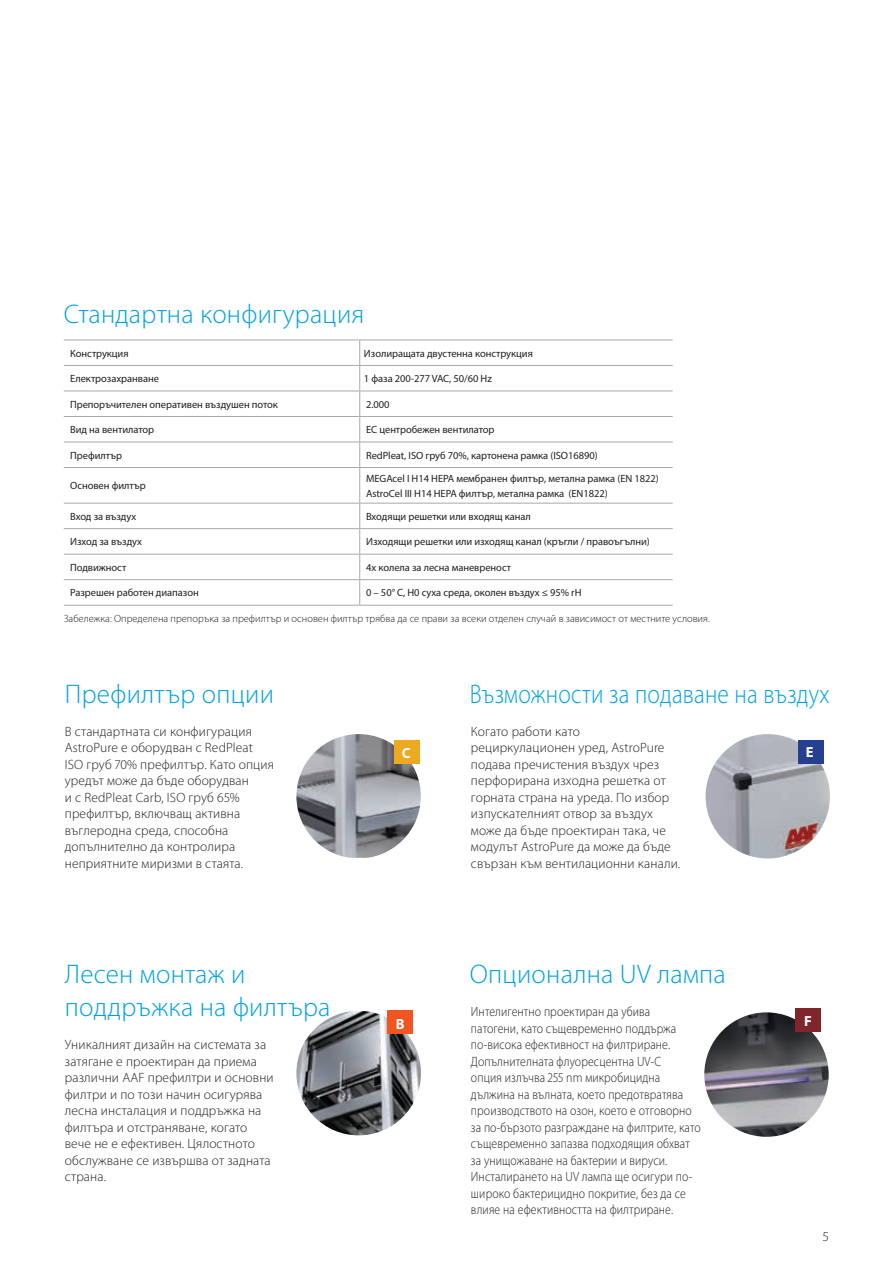
<style>
.page{position:relative;width:893px;height:1263px;background:#fff}
.page>*{position:absolute;margin:0;border:0;box-sizing:border-box;transform-origin:0 0}
.t1{font:300 27px/32.4px "Myriad Pro";letter-spacing:.01em;color:#00a1e4}
.t2{font:300 27px "Myriad Pro";letter-spacing:.01em;color:#00a1e4;scale:.87 1}
.t3{font:700 14.7px "Myriad Pro";color:#fff}
.t4{font:300 13.5px/16.5px "Myriad Pro";letter-spacing:.01em;color:#231f20}
.t5{font:300 13.5px/16.5px "Myriad Pro";letter-spacing:.01em;color:#231f20;scale:.88 1}
.t6{font:10.5px/15px "Myriad Pro";letter-spacing:-.005em;color:#231f20}
.t7{font:300 10.5px "Myriad Pro";color:#231f20}
</style>
<div class="page">
<hr style="left:64px;top:340px;width:296px;height:1px;background:#a7a9ac">
<hr style="left:360px;top:340px;width:313px;height:1px;background:#a7a9ac">
<hr style="left:64px;top:365px;width:296px;height:1px;background:#a7a9ac">
<hr style="left:360px;top:365px;width:313px;height:1px;background:#a7a9ac">
<hr style="left:64px;top:391px;width:296px;height:1px;background:#a7a9ac">
<hr style="left:360px;top:391px;width:313px;height:1px;background:#a7a9ac">
<hr style="left:64px;top:416px;width:296px;height:1px;background:#a7a9ac">
<hr style="left:360px;top:416px;width:313px;height:1px;background:#a7a9ac">
<hr style="left:64px;top:442px;width:296px;height:1px;background:#a7a9ac">
<hr style="left:360px;top:442px;width:313px;height:1px;background:#a7a9ac">
<svg style="left:359px;top:340px;width:1px;height:127px"></svg>
<hr style="left:64px;top:467px;width:296px;height:1px;background:#a7a9ac">
<hr style="left:360px;top:467px;width:313px;height:1px;background:#a7a9ac">
<hr style="left:359px;top:468px;width:1px;height:35px;background:#a7a9ac">
<hr style="left:64px;top:503px;width:296px;height:1px;background:#a7a9ac">
<hr style="left:360px;top:503px;width:313px;height:1px;background:#a7a9ac">
<hr style="left:64px;top:528px;width:296px;height:1px;background:#a7a9ac">
<hr style="left:360px;top:528px;width:313px;height:1px;background:#a7a9ac">
<hr style="left:64px;top:554px;width:296px;height:1px;background:#a7a9ac">
<hr style="left:360px;top:554px;width:313px;height:1px;background:#a7a9ac">
<hr style="left:64px;top:579px;width:296px;height:1px;background:#a7a9ac">
<hr style="left:360px;top:579px;width:313px;height:1px;background:#a7a9ac">
<svg style="left:359px;top:503px;width:1px;height:102px"></svg>
<hr style="left:64px;top:605px;width:296px;height:1px;background:#a7a9ac">
<hr style="left:360px;top:605px;width:313px;height:1px;background:#a7a9ac">
<img style="left:705px;top:733px;width:126px;height:126px;border-radius:63px">
<div style="left:798px;top:740px;width:25px;height:23px;background:#25408f"></div>
<img style="left:298px;top:735px;width:122px;height:122px">
<div style="left:394px;top:740px;width:25px;height:23px;background:#ebaa21"></div>
<img style="left:706px;top:1014px;width:121px;height:121px">
<div style="left:795px;top:1009px;width:26px;height:23px;background:#80252c"></div>
<img style="left:296px;top:1010px;width:126px;height:126px;border-radius:63px">
<div style="left:388px;top:1011px;width:25px;height:23px;background:#f15522"></div>
<h1 class="t1" style="left:64px;top:298px;width:302px">Стандартна конфигурация</h1>
<p class="t6" style="left:70px;top:345px;width:60px">Конструкция</p>
<p class="t6" style="left:364px;top:345px;width:170px">Изолиращата двустенна конструкция</p>
<p class="t6" style="left:70px;top:371px;width:90px">Електрозахранване</p>
<p class="t6" style="left:364px;top:371px;width:130px">1 фаза 200-277 VAC, 50/60 Hz</p>
<p class="t6" style="left:70px;top:396px;width:209px">Препоръчителен оперативен въздушен поток</p>
<p class="t6" style="left:366px;top:396px;width:25px">2.000</p>
<p class="t6" style="left:70px;top:422px;width:85px">Вид на вентилатор</p>
<p class="t6" style="left:366px;top:422px;width:130px">EC центробежен вентилатор</p>
<p class="t6" style="left:70px;top:447px;width:54px">Префилтър</p>
<p class="t6" style="left:366px;top:447px;width:233px">RedPleat, ISO груб 70%, картонена рамка (ISO16890)</p>
<p class="t6" style="left:70px;top:478px;width:77px">Основен филтър</p>
<p class="t6" style="left:366px;top:471px;width:294px">MEGAcel I H14 HEPA мембранен филтър, метална рамка (EN 1822)<br>AstroCel III H14 HEPA филтър, метална рамка (EN1822)</p>
<p class="t6" style="left:70px;top:509px;width:68px">Вход за въздух</p>
<p class="t6" style="left:366px;top:509px;width:166px">Входящи решетки или входящ канал</p>
<p class="t6" style="left:70px;top:534px;width:73px">Изход за въздух</p>
<p class="t6" style="left:366px;top:534px;width:285px">Изходящи решетки или изходящ канал (кръгли / правоъгълни)</p>
<p class="t6" style="left:70px;top:560px;width:58px">Подвижност</p>
<p class="t6" style="left:366px;top:560px;width:147px">4x колела за лесна маневреност</p>
<p class="t6" style="left:70px;top:585px;width:130px">Разрешен работен диапазон</p>
<p class="t6" style="left:366px;top:585px;width:217px">0 – 50° C, H0 суха среда, околен въздух ≤ 95% rH</p>
<p class="t7" style="left:64px;top:612px;width:648px">Забележка: Определена препоръка за префилтър и основен филтър трябва да се прави за всеки отделен случай в зависимост от местните условия.</p>
<h1 class="t1" style="left:65px;top:678px;width:211px">Префилтър опции</h1>
<p class="t4" style="left:65px;top:723px;width:211px">В стандартната си конфигурация<br>AstroPure е оборудван с RedPleat<br>ISO груб 70% префилтър. Като опция уредът може да бъде оборудван<br>и с RedPleat Carb, ISO груб 65% префилтър, включващ активна въглеродна среда, способна допълнително да контролира неприятните миризми в стаята.</p>
<h1 class="t1" style="left:65px;top:958px;width:267px">Лесен монтаж и поддръжка на филтъра</h1>
<p class="t4" style="left:65px;top:1036px;width:210px">Уникалният дизайн на системата за затягане е проектиран да приема различни AAF префилтри и основни филтри и по този начин осигурява лесна инсталация и поддръжка на филтъра и отстраняване, когато вече не е ефективен. Цялостното обслужване се извършва от задната страна.</p>
<h1 class="t2" style="left:470px;top:679px;width:415px">Възможности за подаване на въздух</h1>
<p class="t4" style="left:471px;top:723px;width:211px">Когато работи като рециркулационен уред, AstroPure подава пречистения въздух чрез перфорирана изходна решетка от горната страна на уреда. По избор изпускателният отвор за въздух може да бъде проектиран така, че модулът AstroPure да може да бъде свързан към вентилационни канали.</p>
<p class="t3" style="left:402px;top:743px;width:10px">C</p>
<p class="t3" style="left:806px;top:743px;width:9px">E</p>
<h1 class="t1" style="left:470px;top:958px;width:257px">Опционална UV лампа</h1>
<p class="t5" style="left:471px;top:1003px;width:263px">Интелигентно проектиран да убива патогени, като същевременно поддържа по-висока ефективност на филтриране.<br>Допълнителната флуоресцентна UV-C<br>опция излъчва 255 nm микробицидна дължина на вълната, което предотвратява производството на озон, което е отговорно за по-бързото разграждане на филтрите, като същевременно запазва подходящия обхват за унищожаване на бактерии и вируси.<br>Инсталирането на UV лампа ще осигури по&shy;широко бактерицидно покритие, без да се влияе на ефективността на филтриране.</p>
<p class="t3" style="left:396px;top:1014px;width:10px">B</p>
<p class="t3" style="left:804px;top:1011px;width:9px">F</p>
<p class="t4" style="left:823px;top:1228px;width:8px">5</p>
</div>
